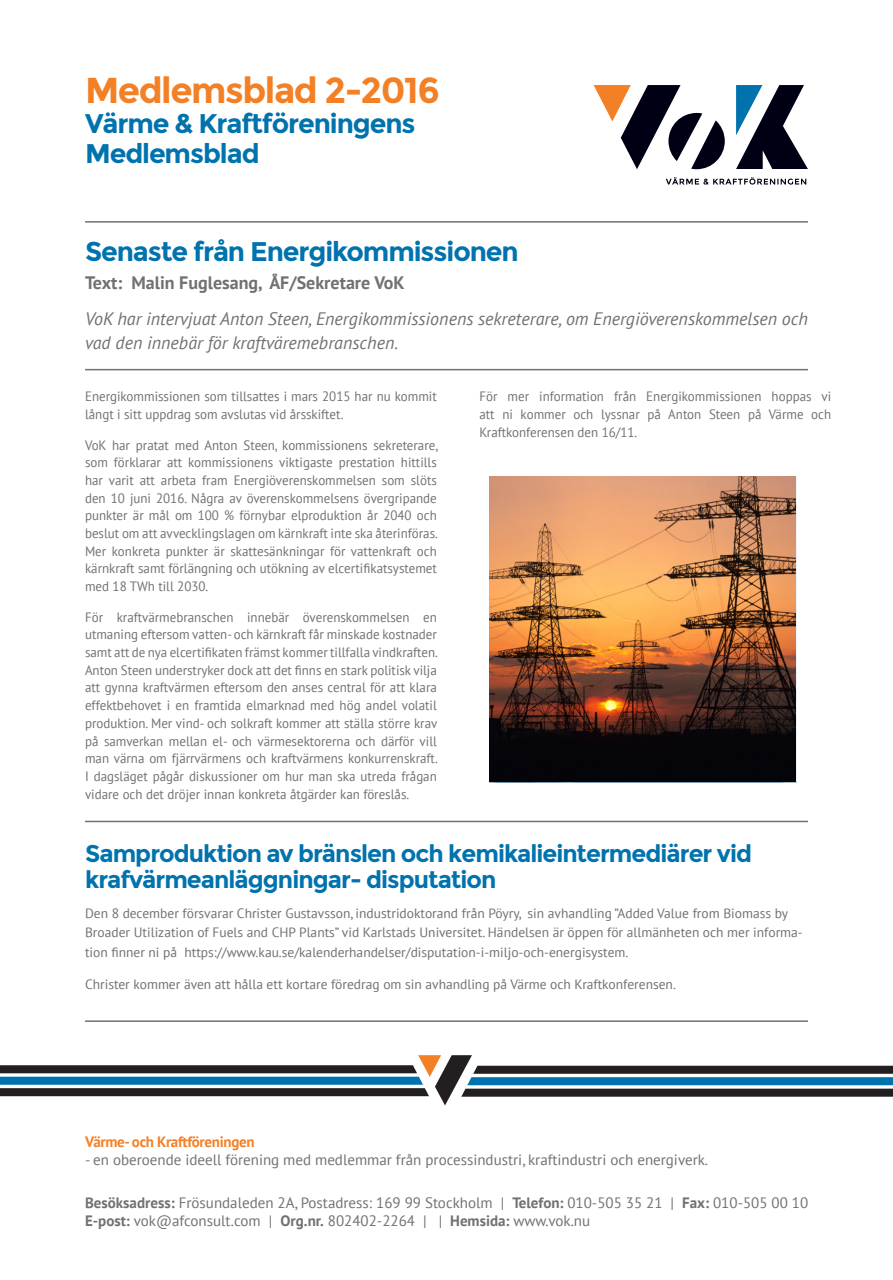
<style>
.page{position:relative;width:893px;height:1280px;background:#fff}
.page>*{position:absolute;margin:0;border:0;box-sizing:border-box;transform-origin:0 0}
.Rubriker{font:700 36px "Montserrat";letter-spacing:-.04em;color:#f48026}
.Rubriker-2{font:700 27px "Montserrat";letter-spacing:-.04em;color:#0073ae}
.Rubriker-3{font:700 24px/25.5px "Montserrat";letter-spacing:-.04em;color:#0073ae}
.Brödtext{font:italic 18px/24px "PT Sans";color:#717074}
.Brödtext-2{font:700 18px "PT Sans";color:#717074}
.t1{font:15px/18px "PT Sans";color:#717074}
.t2{font:700 15px "PT Sans";letter-spacing:-.02em;color:#f48026}
.Brödtext-3{font:13.5px/17.7px "PT Sans";color:#717074;text-align:justify;scale:.96 1}
.Brödtext-4{font:13.5px/19.5px "PT Sans";color:#717074}
.s1{font-weight:700}
</style>
<div class="page">
<svg style="left:0;top:1055px;width:893px;height:50px"></svg>
<svg style="left:736px;top:85px;width:72px;height:84px"></svg>
<svg style="left:594px;top:85px;width:131px;height:84px"></svg>
<svg style="left:666px;top:177px;width:140px;height:8px"></svg>
<hr style="left:85px;top:221px;width:723px;height:2px;background:#717074">
<hr style="left:85px;top:369px;width:723px;height:1px;background:#717074">
<hr style="left:85px;top:821px;width:723px;height:1px;background:#717074">
<hr style="left:85px;top:1020px;width:723px;height:2px;background:#717074">
<img style="left:489px;top:476px;width:307px;height:306px">
<p class="Rubriker" style="left:85px;top:69px;width:356px">Medlemsblad 2-2016</p>
<p class="Rubriker-2" style="left:85px;top:107px;width:332px">Värme &amp; Kraftföreningens</p>
<p class="Rubriker-2" style="left:85px;top:137px;width:176px">Medlemsblad</p>
<p class="Rubriker-2" style="left:85px;top:236px;width:435px">Senaste från Energikommissionen</p>
<p class="Brödtext-2" style="left:85px;top:270px;width:321px">Text: Malin Fuglesang, ÅF/Sekretare VoK</p>
<p class="Brödtext" style="left:85px;top:307px;width:724px">VoK har intervjuat Anton Steen, Energikommissionens sekreterare, om Energiöverenskommelsen och vad den innebär för kraftväremebranschen.</p>
<p class="Brödtext-3" style="left:85px;top:387px;width:368px">Energikommissionen som tillsattes i mars 2015 har nu kommit långt i sitt uppdrag som avslutas vid årsskiftet.</p>
<p class="Brödtext-3" style="left:85px;top:436px;width:369px">VoK har pratat med Anton Steen, kommissionens sekreterare, som förklarar att kommissionens viktigaste prestation hittills har varit att arbeta fram Energiöverenskommelsen som slöts den 10 juni 2016. Några av överenskommelsens övergripande punkter är mål om 100 % förnybar elproduktion år 2040 och beslut om att avvecklingslagen om kärnkraft inte ska återinföras.<br>Mer konkreta punkter är skattesänkningar för vattenkraft och kärnkraft samt förlängning och utökning av elcertifikatsystemet med 18 TWh till 2030.</p>
<p class="Brödtext-3" style="left:85px;top:608px;width:369px">För kraftvärmebranschen innebär överenskommelsen en utmaning eftersom vatten- och kärnkraft får minskade kostnader samt att de nya elcertifikaten främst kommer tillfalla vindkraften.<br>Anton Steen understryker dock att det finns en stark politisk vilja att gynna kraftvärmen eftersom den anses central för att klara effektbehovet i en framtida elmarknad med hög andel volatil produktion. Mer vind- och solkraft kommer att ställa större krav på samverkan mellan el- och värmesektorerna och därför vill man värna om fjärrvärmens och kraftvärmens konkurrenskraft.<br>I dagsläget pågår diskussioner om hur man ska utreda frågan vidare och det dröjer innan konkreta åtgärder kan föreslås.</p>
<p class="Brödtext-3" style="left:479px;top:387px;width:368px">För mer information från Energikommissionen hoppas vi att ni kommer och lyssnar på Anton Steen på Värme och Kraftkonferensen den 16/11.</p>
<p class="Rubriker-3" style="left:85px;top:841px;width:668px">Samproduktion av bränslen och kemikalieintermediärer vid krafvärmeanläggningar- disputation</p>
<p class="Brödtext-4" style="left:85px;top:903px;width:719px">Den 8 december försvarar Christer Gustavsson, industridoktorand från Pöyry, sin avhandling ”Added Value from Biomass by<br>Broader Utilization of Fuels and CHP Plants” vid Karlstads Universitet. Händelsen är öppen för allmänheten och mer informa&shy;tion finner ni på https://www.kau.se/kalenderhandelser/disputation-i-miljo-och-energisystem.</p>
<p class="Brödtext-4" style="left:85px;top:974px;width:592px">Christer kommer även att hålla ett kortare föredrag om sin avhandling på Värme och Kraftkonferensen.</p>
<p class="t2" style="left:85px;top:1132px;width:171px">Värme- och Kraftföreningen</p>
<p class="t1" style="left:85px;top:1151px;width:625px">- en oberoende ideell förening med medlemmar från processindustri, kraftindustri och energiverk.</p>
<p class="t1" style="left:85px;top:1193px;width:725px"><span class="s1">Besöksadress:</span> Frösundaleden 2A, Postadress: 169 99 Stockholm | <span class="s1">Telefon:</span> 010-505 35 21 | <span class="s1">Fax:</span> 010-505 00 10<br><span class="s1">E-post:</span> vok@afconsult.com | <span class="s1">Org.nr.</span> 802402-2264 | | <span class="s1">Hemsida:</span> www.vok.nu</p>
</div>
